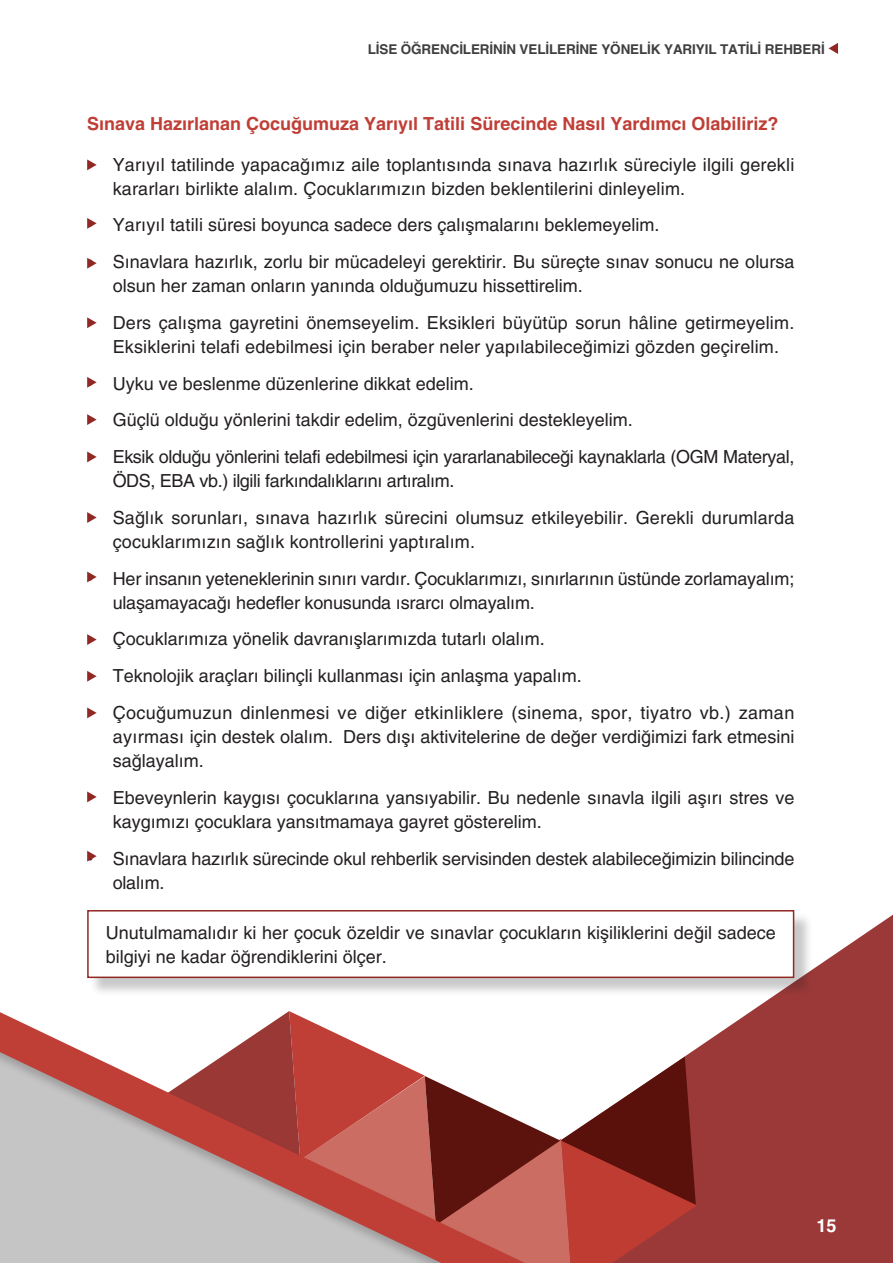
<style>
.page{position:relative;width:893px;height:1263px;background:#fff}
.page>*{position:absolute;margin:0;border:0;box-sizing:border-box;transform-origin:0 0}
.t1{font:18px/24px "Helveticasinav";color:#231f20}
.t2{font:18px/24px "Helveticasinav";letter-spacing:-.02em;color:#231f20}
.t3{font:700 18px "Helveticasinav";color:#bf3e36}
.t4{font:18px "Phosphate Inline";color:#fff}
.t5{font:700 13.5px "Helveticasinav";letter-spacing:-.01em;color:#403e40}
</style>
<div class="page">
<svg style="left:697px;top:910px;width:196px;height:353px;fill:#9b3938"></svg>
<svg style="left:665px;top:1048px;width:32px;height:215px"></svg>
<svg style="left:829px;top:43px;width:9px;height:11px"></svg>
<svg style="left:0;top:582px;width:665px;height:681px"></svg>
<div style="left:90px;top:912px;width:723px;height:84px;background:#231f20;opacity:.24"></div>
<div style="left:88px;top:911px;width:706px;height:66px;background:#fff"></div>
<div style="left:87px;top:910px;width:707px;height:68px;border:2px solid #922824"></div>
<svg style="left:87px;top:159px;width:10px;height:11px"></svg>
<svg style="left:87px;top:218px;width:10px;height:11px"></svg>
<svg style="left:87px;top:258px;width:10px;height:11px"></svg>
<svg style="left:87px;top:317px;width:10px;height:11px"></svg>
<svg style="left:87px;top:377px;width:10px;height:11px"></svg>
<svg style="left:87px;top:414px;width:10px;height:11px"></svg>
<svg style="left:87px;top:451px;width:10px;height:11px"></svg>
<svg style="left:87px;top:512px;width:10px;height:11px"></svg>
<svg style="left:87px;top:571px;width:10px;height:11px"></svg>
<svg style="left:87px;top:634px;width:10px;height:11px"></svg>
<svg style="left:87px;top:671px;width:10px;height:11px"></svg>
<svg style="left:87px;top:707px;width:10px;height:11px"></svg>
<svg style="left:87px;top:791px;width:10px;height:11px"></svg>
<svg style="left:87px;top:851px;width:10px;height:11px"></svg>
<p class="t5" style="left:368px;top:36px;width:458px">LİSE ÖĞRENCİLERİNİN VELİLERİNE YÖNELİK YARIYIL TATİLİ REHBERİ</p>
<p class="t3" style="left:87px;top:106px;width:693px">Sınava Hazırlanan Çocuğumuza Yarıyıl Tatili Sürecinde Nasıl Yardımcı Olabiliriz?</p>
<p class="t1" style="left:113px;top:152px;width:683px;text-indent:-26px">• Yarıyıl tatilinde yapacağımız aile toplantısında sınava hazırlık süreciyle ilgili gerekli kararları birlikte alalım. Çocuklarımızın bizden beklentilerini dinleyelim.</p>
<p class="t1" style="left:87px;top:213px;width:574px">• Yarıyıl tatili süresi boyunca sadece ders çalışmalarını beklemeyelim.</p>
<p class="t1" style="left:113px;top:250px;width:683px;text-indent:-26px">• Sınavlara hazırlık, zorlu bir mücadeleyi gerektirir. Bu süreçte sınav sonucu ne olursa olsun her zaman onların yanında olduğumuzu hissettirelim.</p>
<p class="t1" style="left:87px;top:311px;width:709px;text-align:center">• Ders çalışma gayretini önemseyelim. Eksikleri büyütüp sorun hâline getirmeyelim.<br>Eksiklerini telafi edebilmesi için beraber neler yapılabileceğimizi gözden geçirelim.</p>
<p class="t1" style="left:87px;top:371px;width:388px">• Uyku ve beslenme düzenlerine dikkat edelim.</p>
<p class="t1" style="left:87px;top:408px;width:547px">• Güçlü olduğu yönlerini takdir edelim, özgüvenlerini destekleyelim.</p>
<p class="t2" style="left:113px;top:445px;width:683px;text-indent:-26px">• Eksik olduğu yönlerini telafi edebilmesi için yararlanabileceği kaynaklarla (OGM Materyal,<br>ÖDS, EBA vb.) ilgili farkındalıklarını artıralım.</p>
<p class="t1" style="left:113px;top:506px;width:683px;text-indent:-26px">• Sağlık sorunları, sınava hazırlık sürecini olumsuz etkileyebilir. Gerekli durumlarda çocuklarımızın sağlık kontrollerini yaptıralım.</p>
<p class="t1" style="left:113px;top:566px;width:683px;text-indent:-26px">• Her insanın yeteneklerinin sınırı vardır. Çocuklarımızı, sınırlarının üstünde zorlamayalım; ulaşamayacağı hedefler konusunda ısrarcı olmayalım.</p>
<p class="t1" style="left:87px;top:627px;width:459px">• Çocuklarımıza yönelik davranışlarımızda tutarlı olalım.</p>
<p class="t1" style="left:87px;top:664px;width:496px">• Teknolojik araçları bilinçli kullanması için anlaşma yapalım.</p>
<p class="t1" style="left:113px;top:701px;width:683px;text-align:justify;text-indent:-26px">• Çocuğumuzun dinlenmesi ve diğer etkinliklere (sinema, spor, tiyatro vb.) zaman ayırması için destek olalım. Ders dışı aktivitelerine de değer verdiğimizi fark etmesini sağlayalım.</p>
<p class="t1" style="left:113px;top:785px;width:683px;text-indent:-26px">• Ebeveynlerin kaygısı çocuklarına yansıyabilir. Bu nedenle sınavla ilgili aşırı stres ve kaygımızı çocuklara yansıtmamaya gayret gösterelim.</p>
<p class="t1" style="left:113px;top:846px;width:683px;text-indent:-26px">• Sınavlara hazırlık sürecinde okul rehberlik servisinden destek alabileceğimizin bilincinde olalım.</p>
<p class="t1" style="left:106px;top:917px;width:672px">Unutulmamalıdır ki her çocuk özeldir ve sınavlar çocukların kişiliklerini değil sadece bilgiyi ne kadar öğrendiklerini ölçer.</p>
<p class="t4" style="left:814px;top:1218px;width:14px">15</p>
</div>
